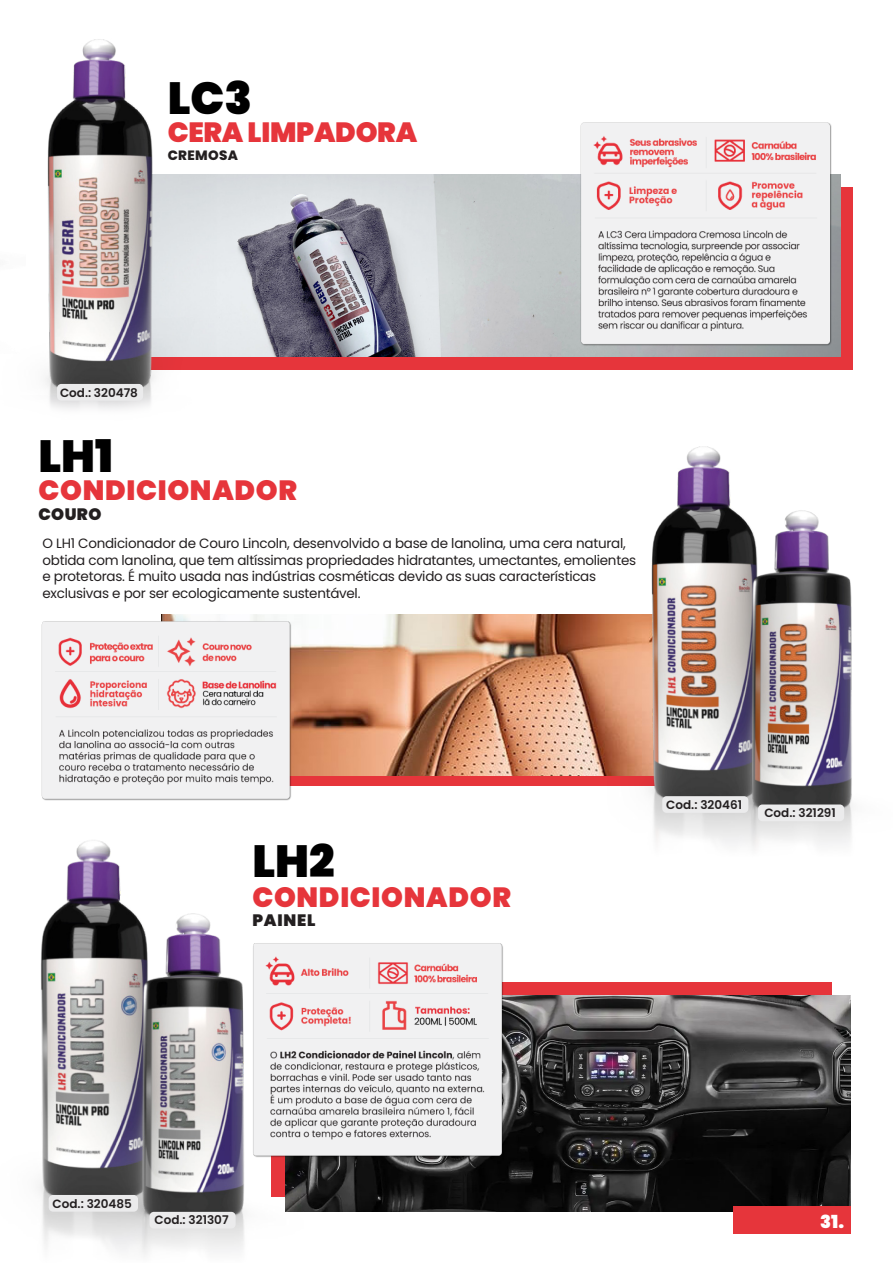
<style>
.page{position:relative;width:893px;height:1263px;background:#fff}
.page>*{position:absolute;margin:0;border:0;box-sizing:border-box;transform-origin:0 0}
.Estilo_Titulo_H2{font:900 45px "Poppins";color:#000}
.Estilo_Titulo_H3{font:900 27.75px "Poppins";letter-spacing:.025em;color:#e6353b}
.Estilo_Titulo_H3-2{font:900 27.75px "Poppins";letter-spacing:-.01em;color:#e6353b}
.t1{font:900 18px "Poppins";color:#fff}
.Estilo_Titulo_H3-3{font:900 16.5px "Poppins";letter-spacing:.05em;color:#231f20}
.t2{font:13.5px/16.5px "Poppins";letter-spacing:-.02em;color:#231f20}
.Estilo_Titulo_H4{font:800 13.5px "Poppins";letter-spacing:.025em;color:#231f20}
.Produto{font:600 12px "Poppins";color:#231f20}
</style>
<div class="page">
<div style="left:271px;top:982px;width:561px;height:215px;background:#e6353b"></div>
<div style="left:144px;top:187px;width:709px;height:183px;background:#e6353b"></div>
<img style="left:205px;top:174px;width:366px;height:182px">
<img style="left:45px;top:39px;width:160px;height:370px">
<img style="left:571px;top:122px;width:269px;height:234px">
<div style="left:62px;top:627px;width:631px;height:159px;background:#e6353b"></div>
<img style="left:300px;top:614px;width:303px;height:161px">
<img style="left:603px;top:446px;width:249px;height:402px">
<img style="left:41px;top:614px;width:259px;height:187px">
<img style="left:322px;top:995px;width:528px;height:217px">
<img style="left:38px;top:840px;width:284px;height:415px">
<img style="left:244px;top:934px;width:267px;height:231px">
<div style="left:733px;top:1206px;width:117px;height:28px;background:#e6353b"></div>
<div style="left:49px;top:1195px;width:89px;height:17px;background:#ebebec;border-radius:4px"></div>
<div style="left:758px;top:804px;width:86px;height:17px;background:#ebebec;border-radius:4px"></div>
<div style="left:57px;top:384px;width:86px;height:17px;background:#ebebec;border-radius:4px"></div>
<div style="left:662px;top:796px;width:86px;height:17px;background:#ebebec;border-radius:4px"></div>
<div style="left:150px;top:1212px;width:86px;height:16px;background:#ebebec;border-radius:4px"></div>
<p class="Estilo_Titulo_H2" style="left:168px;top:72px;width:86px">LC3</p>
<p class="Estilo_Titulo_H3-2" style="left:168px;top:116px;width:251px">CERA LIMPADORA</p>
<p class="Estilo_Titulo_H4" style="left:168px;top:148px;width:72px">CREMOSA</p>
<p class="Produto" style="left:60px;top:385px;width:79px">Cod.: 320478</p>
<p class="Estilo_Titulo_H2" style="left:38px;top:430px;width:76px">LH1</p>
<p class="Estilo_Titulo_H3" style="left:38px;top:475px;width:260px">CONDICIONADOR</p>
<p class="Estilo_Titulo_H3-3" style="left:38px;top:504px;width:64px">COURO</p>
<p class="t2" style="left:43px;top:535px;width:595px">O LH1 Condicionador de Couro Lincoln, desenvolvido a base de lanolina, uma cera natural, obtida com lanolina, que tem altíssimas propriedades hidratantes, umectantes, emolientes e protetoras. É muito usada nas indústrias cosméticas devido as suas características exclusivas e por ser ecologicamente sustentável.</p>
<p class="Estilo_Titulo_H2" style="left:252px;top:835px;width:84px">LH2</p>
<p class="Estilo_Titulo_H3" style="left:252px;top:881px;width:260px">CONDICIONADOR</p>
<p class="Estilo_Titulo_H3-3" style="left:252px;top:911px;width:65px">PAINEL</p>
<p class="Produto" style="left:666px;top:798px;width:77px">Cod.: 320461</p>
<p class="Produto" style="left:764px;top:806px;width:73px">Cod.: 321291</p>
<p class="Produto" style="left:53px;top:1196px;width:81px">Cod.: 320485</p>
<p class="Produto" style="left:154px;top:1213px;width:76px">Cod.: 321307</p>
<p class="t1" style="left:820px;top:1211px;width:25px">31.</p>
</div>
